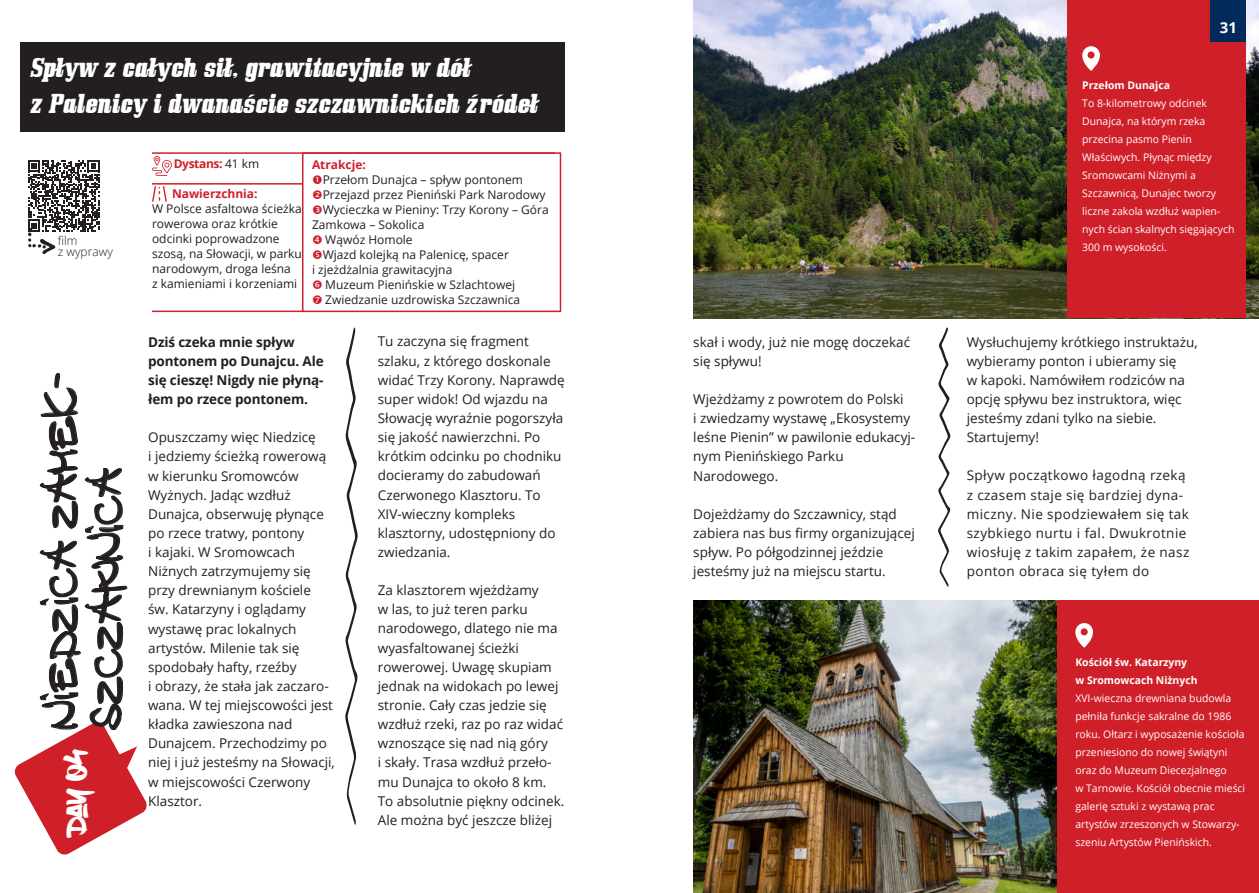
<style>
.page{position:relative;width:1259px;height:893px;background:#fff}
.page>*{position:absolute;margin:0;border:0;box-sizing:border-box;transform-origin:0 0}
.t1{font:40.5px/45px "Ekoclean";letter-spacing:-.005em;color:#231f20;scale:.67 1}
.t2{font:30px "Blow Brush";color:#fff}
.t3{font:italic 24px/36px "Bullpen";color:#fff}
.t4{font:700 15px "Open Sans";color:#fff}
.t5{font:13.5px/19.2px "Open Sans";color:#231f20}
.t6{font:13.5px/19.2px "Open Sans";letter-spacing:.03em;color:#231f20}
.t7{font:700 13.5px/19.2px "Open Sans";letter-spacing:-.01em;color:#231f20}
.t8{font:12px/15px "Open Sans";color:#231f20}
.t9{font:700 12px "Open Sans";color:#cf2029}
.t10{font:300 12px/10.5px "Open Sans";color:#231f20}
.t11{font:700 12px "Open Sans";letter-spacing:-.03em;color:#cf2029}
.t12{font:10.5px/18px "Open Sans";color:#fff}
.t13{font:700 10.5px/18px "Open Sans";color:#fff}
.s1{font-weight:400;color:#231f20}
</style>
<div class="page">
<svg style="left:14px;top:722px;width:133px;height:133px;fill:#cf2029"></svg>
<div style="left:21px;top:43px;width:544px;height:89px;background:#231f20"></div>
<img style="left:693px;top:0;width:565px;height:318px">
<img style="left:693px;top:600px;width:364px;height:293px">
<div style="left:1067px;top:0;width:179px;height:318px;background:#cf2029"></div>
<div style="left:1057px;top:600px;width:202px;height:293px;background:#cf2029"></div>
<svg style="left:1082px;top:46px;width:18px;height:25px"></svg>
<svg style="left:1075px;top:623px;width:18px;height:25px"></svg>
<svg style="left:345px;top:327px;width:13px;height:498px"></svg>
<svg style="left:938px;top:327px;width:12px;height:260px"></svg>
<svg style="left:28px;top:160px;width:71px;height:94px"></svg>
<div style="left:1210px;top:0;width:36px;height:42px;background:#022b5b"></div>
<hr style="left:152px;top:152px;width:403px;height:2px;background:#cf2029">
<hr style="left:152px;top:183px;width:150px;height:2px;background:#cf2029">
<hr style="left:152px;top:311px;width:150px;height:1px;background:#cf2029">
<svg style="left:152px;top:156px;width:20px;height:20px"></svg>
<svg style="left:152px;top:186px;width:15px;height:16px"></svg>
<div style="left:302px;top:152px;width:259px;height:160px;border:2px solid #cf2029"></div>
<h3 class="t3" style="left:29px;top:50px;width:509px">Spływ z całych sił, grawitacyjnie w dół<br>z Palenicy i dwanaście szczawnickich źródeł</h3>
<p class="t10" style="left:58px;top:235px;width:57px">film<br>z wyprawy</p>
<h1 class="t1" style="left:41px;top:729px;width:540px;rotate:-90deg">Niedzica Zamek–<br>Szczawnica</h1>
<h2 class="t2" style="left:63px;top:835px;width:87px;rotate:-90deg">Day 04</h2>
<p class="t11" style="left:174px;top:159px;width:87px">Dystans: <span class="s1">41 km</span></p>
<p class="t9" style="left:172px;top:189px;width:87px">Nawierzchnia:</p>
<p class="t8" style="left:152px;top:201px;width:151px">W Polsce asfaltowa ścieżka rowerowa oraz krótkie odcinki poprowadzone szosą, na Słowacji, w parku narodowym, droga leśna<br>z kamieniami i korzeniami</p>
<p class="t9" style="left:312px;top:156px;width:55px">Atrakcje:</p>
<p class="t8" style="left:323px;top:172px;width:202px">Przełom Dunajca – spływ pontonem</p>
<p class="t8" style="left:323px;top:187px;width:224px">Przejazd przez Pieniński Park Narodowy</p>
<p class="t8" style="left:323px;top:202px;width:227px">Wycieczka w Pieniny: Trzy Korony – Góra</p>
<p class="t8" style="left:312px;top:217px;width:114px">Zamkowa – Sokolica</p>
<p class="t8" style="left:325px;top:232px;width:89px">Wąwóz Homole</p>
<p class="t8" style="left:323px;top:247px;width:188px">Wjazd kolejką na Palenicę, spacer</p>
<p class="t8" style="left:312px;top:262px;width:142px">i zjeżdżalnia grawitacyjna</p>
<p class="t8" style="left:325px;top:277px;width:191px">Muzeum Pienińskie w Szlachtowej</p>
<p class="t8" style="left:325px;top:292px;width:196px">Zwiedzanie uzdrowiska Szczawnica</p>
<p class="t7" style="left:148px;top:332px;width:177px">Dziś czeka mnie spływ pontonem po Dunajcu. Ale się cieszę! Nigdy nie płyną&shy;łem po rzece pontonem.</p>
<p class="t5" style="left:148px;top:427px;width:188px">Opuszczamy więc Niedzicę<br>i jedziemy ścieżką rowerową w kierunku Sromowców<br>Wyżnych. Jadąc wzdłuż<br>Dunajca, obserwuję płynące po rzece tratwy, pontony<br>i kajaki. W Sromowcach<br>Niżnych zatrzymujemy się przy drewnianym kościele<br>św. Katarzyny i oglądamy wystawę prac lokalnych artystów. Milenie tak się spodobały hafty, rzeźby<br>i obrazy, że stała jak zaczaro&shy;wana. W tej miejscowości jest kładka zawieszona nad<br>Dunajcem. Przechodzimy po niej i już jesteśmy na Słowacji, w miejscowości Czerwony<br>Klasztor.</p>
<p class="t5" style="left:378px;top:332px;width:188px">Tu zaczyna się fragment szlaku, z którego doskonale widać Trzy Korony. Naprawdę super widok! Od wjazdu na<br>Słowację wyraźnie pogorszyła się jakość nawierzchni. Po krótkim odcinku po chodniku docieramy do zabudowań<br>Czerwonego Klasztoru. To<br>XIV-wieczny kompleks klasztorny, udostępniony do zwiedzania.</p>
<p class="t5" style="left:378px;top:580px;width:188px">Za klasztorem wjeżdżamy<br>w las, to już teren parku narodowego, dlatego nie ma wyasfaltowanej ścieżki rowerowej. Uwagę skupiam jednak na widokach po lewej stronie. Cały czas jedzie się wzdłuż rzeki, raz po raz widać wznoszące się nad nią góry<br>i skały. Trasa wzdłuż przeło&shy;mu Dunajca to około 8 km.<br>To absolutnie piękny odcinek.<br>Ale można być jeszcze bliżej</p>
<p class="t5" style="left:693px;top:332px;width:218px">skał i wody, już nie mogę doczekać się spływu!</p>
<p class="t5" style="left:693px;top:389px;width:223px">Wjeżdżamy z powrotem do Polski<br>i zwiedzamy wystawę „Ekosystemy leśne Pienin” w pawilonie edukacyj&shy;nym Pienińskiego Parku<br>Narodowego.</p>
<p class="t5" style="left:693px;top:504px;width:223px">Dojeżdżamy do Szczawnicy, stąd zabiera nas bus firmy organizującej spływ. Po półgodzinnej jeździe jesteśmy już na miejscu startu.</p>
<p class="t4" style="left:1219px;top:22px;width:19px">31</p>
<p class="t13" style="left:1082px;top:76px;width:89px">Przełom Dunajca</p>
<p class="t12" style="left:1082px;top:94px;width:154px">To 8-kilometrowy odcinek<br>Dunajca, na którym rzeka przecina pasmo Pienin<br>Właściwych. Płynąc między<br>Sromowcami Niżnymi a<br>Szczawnicą, Dunajec tworzy liczne zakola wzdłuż wapien&shy;nych ścian skalnych sięgających<br>300 m wysokości.</p>
<p class="t5" style="left:966px;top:332px;width:232px">Wysłuchujemy krótkiego instruktażu, wybieramy ponton i ubieramy się<br>w kapoki. Namówiłem rodziców na opcję spływu bez instruktora, więc jesteśmy zdani tylko na siebie.<br>Startujemy!</p>
<p class="t6" style="left:966px;top:466px;width:224px">Spływ początkowo łagodną rzeką z czasem staje się bardziej dyna&shy;miczny. Nie spodziewałem się tak szybkiego nurtu i fal. Dwukrotnie wiosłuję z takim zapałem, że nasz ponton obraca się tyłem do</p>
<p class="t13" style="left:1075px;top:653px;width:124px">Kościół św. Katarzyny w Sromowcach Niżnych</p>
<p class="t12" style="left:1075px;top:689px;width:171px">XVI-wieczna drewniana budowla pełniła funkcje sakralne do 1986 roku. Ołtarz i wyposażenie kościoła przeniesiono do nowej świątyni oraz do Muzeum Diecezjalnego<br>w Tarnowie. Kościół obecnie mieści galerię sztuki z wystawą prac artystów zrzeszonych w Stowarzy&shy;szeniu Artystów Pienińskich.</p>
</div>
